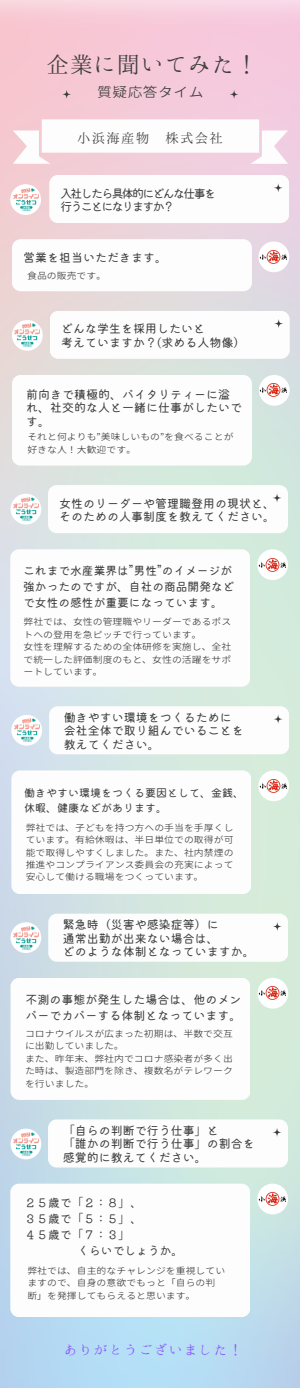
<style>
.page{position:relative;width:300px;height:1388px;background:#fff}
.page>*{position:absolute;margin:0;border:0;box-sizing:border-box;transform-origin:0 0}
.t1{font:25px "Hannari Mincho";letter-spacing:-.055em;color:#3d3d3d}
.t2{font:15px "Hannari Mincho";color:#8c52ff}
.t3{font:14.75px "Hannari Mincho";color:#3d3d3d}
.t4{font:expanded 13.5px "Glow Sans J";letter-spacing:.03em;color:#3d3d3d}
.t5{font:12px/13.5px "Kiwi Maru";color:#3d3d3d}
.t6{font:12px/13.5px "Kiwi Maru";letter-spacing:-.145em;color:#3d3d3d}
.t7{font:11.75px/16.1px "Kiwi Maru";color:#3d3d3d}
.t8{font:11px/15.4px "Kiwi Maru";color:#3d3d3d}
.t9{font:expanded 9px/12.4px "Glow Sans J";color:#3d3d3d}
</style>
<div class="page">
<svg style="left:62px;top:90px;width:9px;height:9px"></svg>
<svg style="left:229px;top:90px;width:10px;height:9px"></svg>
<svg style="left:13px;top:119px;width:275px;height:45px"></svg>
<svg style="left:274px;top:183px;width:9px;height:9px"></svg>
<img style="left:258px;top:241px;width:31px;height:31px;border-radius:50%">
<img style="left:10px;top:184px;width:31px;height:31px;border-radius:50%">
<svg style="left:273px;top:493px;width:9px;height:9px"></svg>
<img style="left:11px;top:494px;width:30px;height:30px;border-radius:50%">
<img style="left:257px;top:549px;width:31px;height:31px;border-radius:50%">
<svg style="left:274px;top:715px;width:9px;height:9px"></svg>
<img style="left:11px;top:715px;width:31px;height:30px;border-radius:50%">
<img style="left:258px;top:770px;width:31px;height:31px;border-radius:50%">
<svg style="left:273px;top:922px;width:9px;height:9px"></svg>
<img style="left:11px;top:922px;width:30px;height:31px;border-radius:50%">
<img style="left:258px;top:978px;width:30px;height:30px;border-radius:50%">
<svg style="left:273px;top:1128px;width:9px;height:9px"></svg>
<img style="left:11px;top:1128px;width:30px;height:31px;border-radius:50%">
<img style="left:257px;top:1183px;width:31px;height:31px;border-radius:50%">
<svg style="left:274px;top:319px;width:9px;height:9px"></svg>
<img style="left:12px;top:320px;width:31px;height:31px;border-radius:50%">
<img style="left:259px;top:375px;width:31px;height:31px;border-radius:50%">
<h1 class="t1" style="left:46px;top:51px;width:215px">企業に聞いてみた！</h1>
<h3 class="t4" style="left:97px;top:82px;width:108px">質疑応答タイム</h3>
<h3 class="t3" style="left:77px;top:130px;width:149px">小浜海産物 株式会社</h3>
<h3 class="t6" style="left:60px;top:186px;width:157px">入社したら具体的にどんな仕事を行うことになりますか？</h3>
<h3 class="t5" style="left:23px;top:250px;width:146px">営業を担当いただきます。</h3>
<p class="t9" style="left:27px;top:269px;width:81px">食品の販売です。</p>
<h3 class="t5" style="left:61px;top:321px;width:186px">どんな学生を採用したいと<br>考えていますか？(求める人物像）</h3>
<h3 class="t5" style="left:26px;top:387px;width:218px">前向きで積極的、バイタリティーに溢れ、社交的な人と一緒に仕事がしたいです。</h3>
<p class="t9" style="left:27px;top:430px;width:208px">それと何よりも”美味しいもの”を食べることが好きな人！大歓迎です。</p>
<h3 class="t5" style="left:59px;top:495px;width:218px">女性のリーダーや管理職登用の現状と、そのための人事制度を教えてください。</h3>
<h3 class="t7" style="left:23px;top:561px;width:213px">これまで水産業界は”男性”のイメージが強かったのですが、自社の商品開発などで女性の感性が重要になっています。</h3>
<p class="t9" style="left:24px;top:615px;width:209px">弊社では、女性の管理職やリーダーであるポストへの登用を急ピッチで行っています。<br>女性を理解するための全体研修を実施し、全社で統一した評価制度のもと、女性の活躍をサポートしています。</p>
<h3 class="t5" style="left:64px;top:709px;width:182px">働きやすい環境をつくるために会社全体で取り組んでいることを教えてください。</h3>
<p class="t8" style="left:24px;top:784px;width:221px">働きやすい環境をつくる要因として、金銭、休暇、健康などがあります。</p>
<p class="t9" style="left:26px;top:820px;width:209px;text-align:justify">弊社では、子どもを持つ方への手当を手厚くしています。有給休暇は、半日単位での取得が可能で取得しやすくしました。また、社内禁煙の推進やコンプライアンス委員会の充実によって安心して働ける職場をつくっています。</p>
<h3 class="t5" style="left:63px;top:917px;width:194px">緊急時（災害や感染症等）に<br>通常出勤が出来ない場合は、<br>どのような体制となっていますか。</h3>
<h3 class="t5" style="left:26px;top:990px;width:217px;line-height:16.5px">不測の事態が発生した場合は、他のメンバーでカバーする体制となっています。</h3>
<p class="t9" style="left:25px;top:1027px;width:209px">コロナウイルスが広まった初期は、半数で交互に出勤していました。<br>また、昨年末、弊社内でコロナ感染者が多く出た時は、製造部門を除き、複数名がテレワークを行いました。</p>
<h3 class="t5" style="left:63px;top:1122px;width:194px">「自らの判断で行う仕事」と<br>「誰かの判断で行う仕事」の割合を感覚的に教えてください。</h3>
<h3 class="t7" style="left:25px;top:1193px;width:119px">２５歳で「２：８」、</h3>
<h3 class="t7" style="left:25px;top:1209px;width:119px">３５歳で「５：５」、</h3>
<h3 class="t7" style="left:25px;top:1225px;width:107px">４５歳で「７：３」</h3>
<h3 class="t7" style="left:77px;top:1242px;width:107px">くらいでしょうか。</h3>
<p class="t9" style="left:27px;top:1263px;width:199px">弊社では、自主的なチャレンジを重視していますので、自身の意欲でもっと「自らの判断」を発揮してもらえると思います。</p>
<h2 class="t2" style="left:64px;top:1341px;width:181px">ありがとうございました！</h2>
</div>
